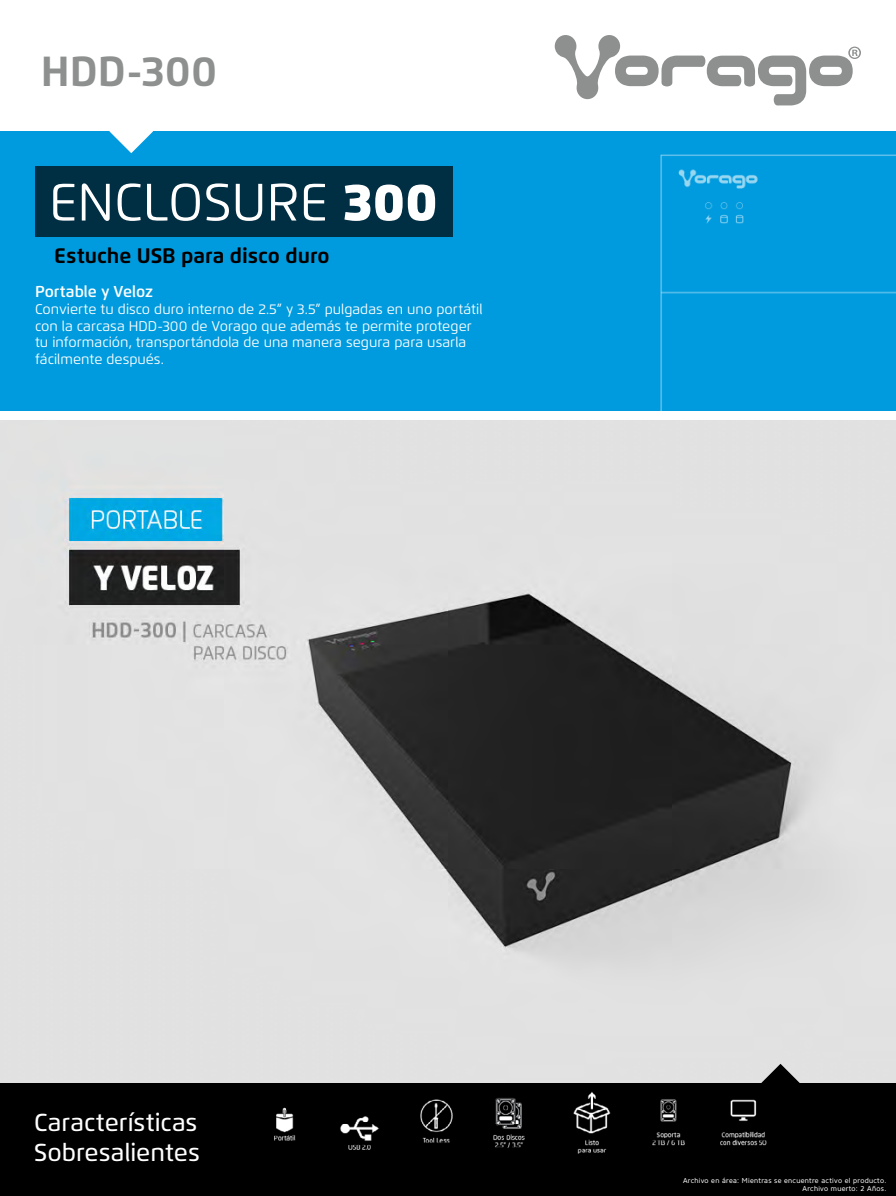
<style>
.page{position:relative;width:896px;height:1196px;background:#fff}
.page>*{position:absolute;margin:0;border:0;box-sizing:border-box;transform-origin:0 0}
.t1{font:52.5px "Flexo";color:#fff}
.t2{font:700 42px "Flexo";color:#8e9090}
.t3{font:500 24.5px/29.4px "Flexo";color:#fff}
.t4{font:700 21px "Flexo";color:#000}
.t5{font:600 15.75px "Flexo";color:#fff}
.t6{font:14px/16.8px "Flexo";color:#fff}
.t7{font:7px/7.9px "Core Sans N45";letter-spacing:.04em;color:#fff;text-align:right}
.s1{font-weight:900}
</style>
<div class="page">
<div style="left:0;top:1082px;width:896px;height:113px;background:#000"></div>
<div style="left:0;top:131px;width:896px;height:280px;background:#009bde"></div>
<img style="left:0;top:420px;width:896px;height:661px">
<svg style="left:109px;top:131px;width:44px;height:22px"></svg>
<div style="left:35px;top:166px;width:417px;height:70px;background:#002e43"></div>
<svg style="left:759px;top:1063px;width:43px;height:20px"></svg>
<img style="left:274px;top:1098px;width:251px;height:52px">
<img style="left:573px;top:1092px;width:194px;height:62px">
<svg style="left:555px;top:35px;width:306px;height:70px"></svg>
<h2 class="t2" style="left:41px;top:45px;width:178px">HDD-300</h2>
<h1 class="t1" style="left:49px;top:170px;width:390px">ENCLOSURE <span class="s1">300</span></h1>
<h3 class="t4" style="left:54px;top:242px;width:277px">Estuche USB para disco duro</h3>
<p class="t5" style="left:35px;top:282px;width:120px">Portable y Veloz</p>
<p class="t6" style="left:35px;top:300px;width:449px">Convierte tu disco duro interno de 2.5” y 3.5” pulgadas en uno portátil con la carcasa HDD-300 de Vorago que además te permite proteger tu información, transportándola de una manera segura para usarla fácilmente después.</p>
<h3 class="t3" style="left:34px;top:1107px;width:167px">Características<br>Sobresalientes</h3>
<p class="t7" style="left:683px;top:1176px;width:205px">Archivo en área: Mientras se encuentre activo el producto.<br>Archivo muerto: 2 Años.</p>
</div>
